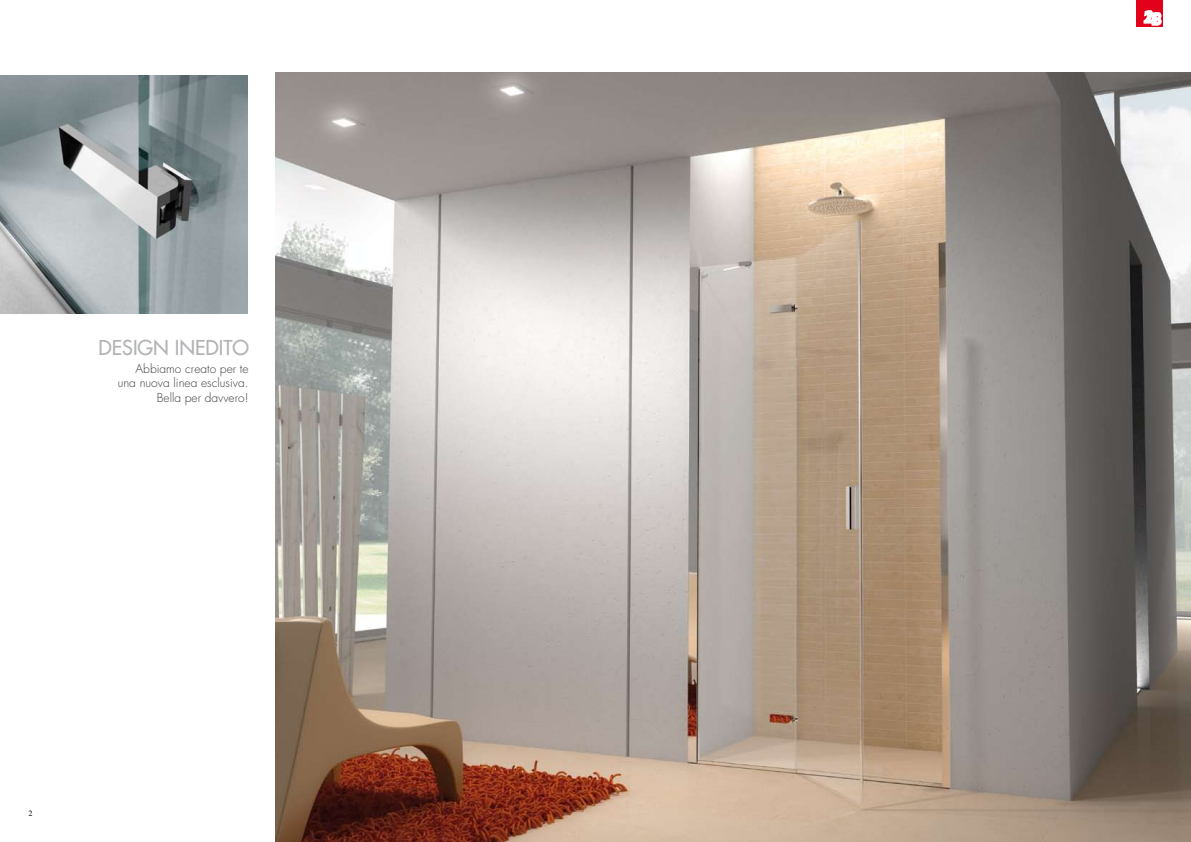
<style>
.page{position:relative;width:1191px;height:842px;background:#fff}
.page>*{position:absolute;margin:0;border:0;box-sizing:border-box;transform-origin:0 0}
.t1{font:500 20px "Futura Std";color:#b1b3b4}
.t2{font:300 12px/14.4px "Futura Std";color:#413d3c;text-align:right}
.t3{font:8px "Times";color:#000}
</style>
<div class="page">
<div style="left:1135px;top:0;width:27px;height:27px;background:#e2001a"></div>
<svg style="left:1143px;top:10px;width:18px;height:15px"></svg>
<img style="left:276px;top:73px;width:915px;height:769px">
<img style="left:0;top:76px;width:248px;height:237px">
<h1 class="t1" style="left:99px;top:335px;width:152px">DESIGN INEDITO</h1>
<p class="t2" style="left:118px;top:362px;width:132px">Abbiamo creato per te una nuova linea esclusiva.<br>Bella per davvero!</p>
<p class="t3" style="left:28px;top:805px;width:5px">2</p>
</div>
